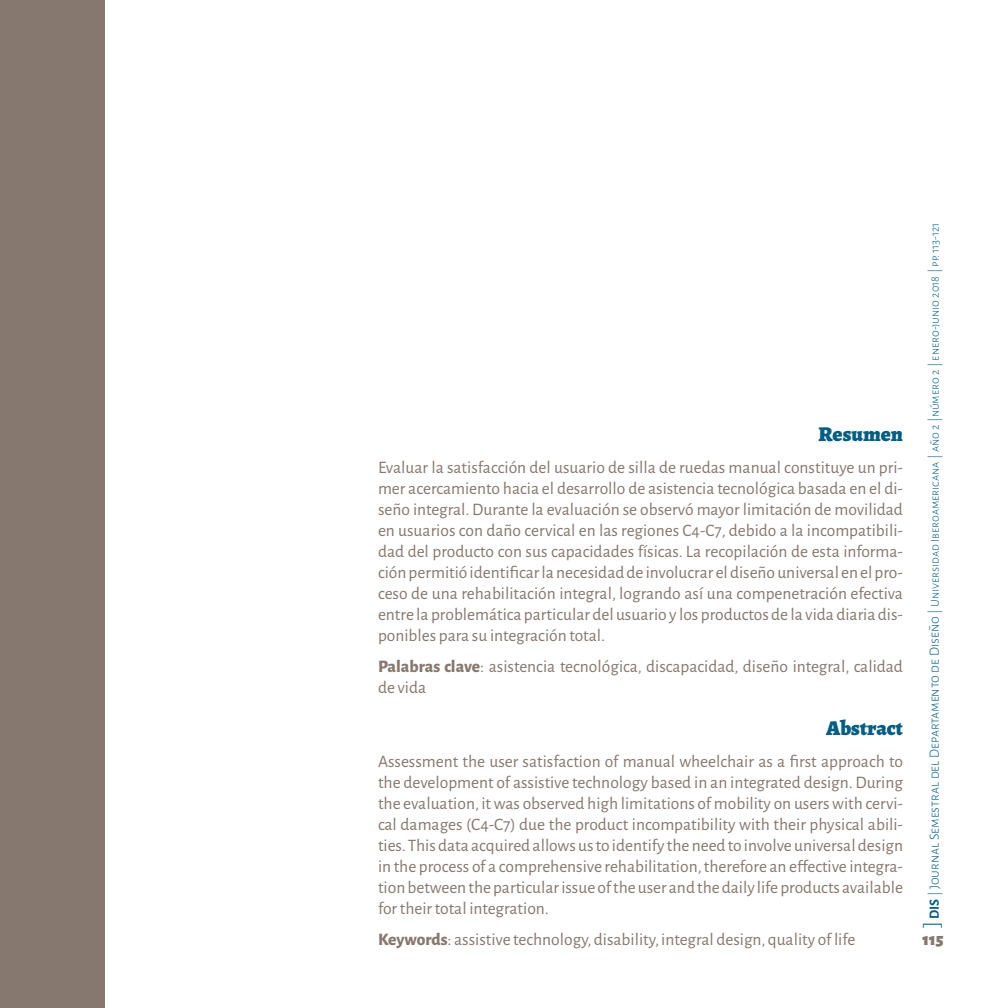
<style>
.page{position:relative;width:1008px;height:1008px;background:#fff}
.page>*{position:absolute;margin:0;border:0;box-sizing:border-box;transform-origin:0 0}
.t1{font:900 21px "Alegreya";color:#005e85}
.t2{font:17.5px/21px "Alegreya Sans";color:#86786f;text-align:justify}
.t3{font:900 17.5px "Alegreya Sans SC";color:#86786f}
.t4{font:300 12.25px "Alegreya Sans SC";color:#005e85}
.s1{font-weight:800}
.s2{font-size:24.5px}
.s3{font-weight:700;font-size:14px}
.s4{font-size:14px}
</style>
<div class="page">
<div style="left:0;top:0;width:105px;height:1008px;background:#86786f"></div>
<p class="t1" style="left:818px;top:420px;width:86px">Resumen</p>
<p class="t2" style="left:378px;top:456px;width:527px">Evaluar la satisfacción del usuario de silla de ruedas manual constituye un pri&shy;mer acercamiento hacia el desarrollo de asistencia tecnológica basada en el di&shy;seño integral. Durante la evaluación se observó mayor limitación de movilidad en usuarios con daño cervical en las regiones C4-C7, debido a la incompatibili&shy;dad del producto con sus capacidades físicas. La recopilación de esta informa&shy;ción permitió identificar la necesidad de involucrar el diseño universal en el pro&shy;ceso de una rehabilitación integral, logrando así una compenetración efectiva entre la problemática particular del usuario y los productos de la vida diaria dis&shy;ponibles para su integración total.</p>
<p class="t2" style="left:378px;top:655px;width:527px"><span class="s1">Palabras clave</span>: asistencia tecnológica, discapacidad, diseño integral, calidad de vida</p>
<p class="t1" style="left:826px;top:714px;width:78px">Abstract</p>
<p class="t2" style="left:378px;top:750px;width:527px">Assessment the user satisfaction of manual wheelchair as a first approach to the development of assistive technology based in an integrated design. During the evaluation, it was observed high limitations of mobility on users with cervi&shy;cal damages (C4-C7) due the product incompatibility with their physical abili&shy;ties. This data acquired allows us to identify the need to involve universal design in the process of a comprehensive rehabilitation, therefore an effective integra&shy;tion between the particular issue of the user and the daily life products available for their total integration.</p>
<p class="t2" style="left:378px;top:928px;width:479px"><span class="s1">Keywords</span>: assistive technology, disability, integral design, quality of life</p>
<p class="t4" style="left:927px;top:928px;width:707px;rotate:-90deg"><span class="s2">]</span> <span class="s3">DIS</span> <span class="s4">| Journal Semestral del Departamento de Diseño |</span> Universidad Iberoamericana <span class="s4">|</span> año 2 <span class="s4">|</span>número 2 <span class="s4">|</span> enero-junio 2018 <span class="s4">|</span> pp. 113-121</p>
<p class="t3" style="left:923px;top:925px;width:23px">115</p>
</div>
